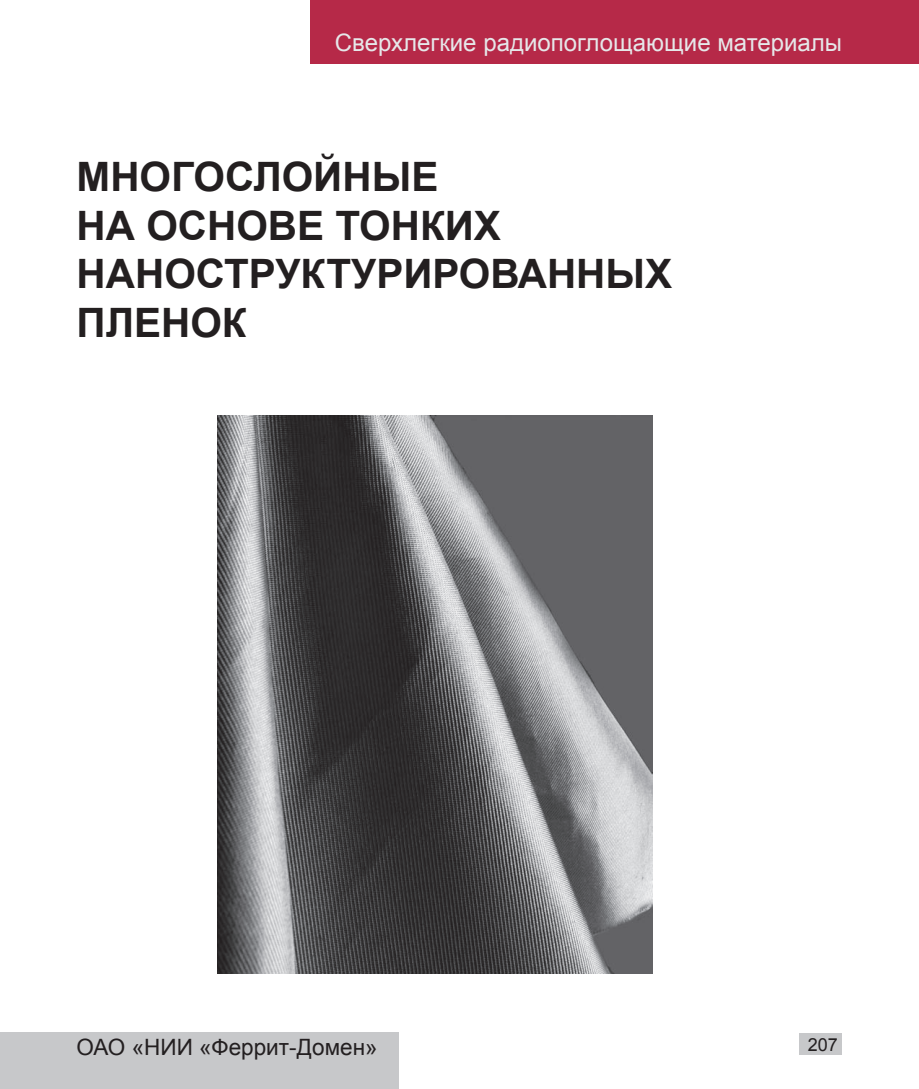
<style>
.page{position:relative;width:919px;height:1089px;background:#fff}
.page>*{position:absolute;margin:0;border:0;box-sizing:border-box;transform-origin:0 0}
.t1{font:700 40.5px/48.6px "Arial";color:#231f20}
.t2{font:24px "Arial";color:#e6e7e9}
.t3{font:22.5px "Arial";color:#231f20}
.t4{font:18px "Arial";color:#231f20}
</style>
<div class="page">
<div style="left:310px;top:0;width:608px;height:63px;background:#b62948"></div>
<div style="left:0;top:1032px;width:398px;height:56px;background:#c7c8ca"></div>
<div style="left:799px;top:1033px;width:43px;height:21px;background:#c7c8ca"></div>
<img style="left:217px;top:416px;width:435px;height:558px">
<p class="t2" style="left:335px;top:27px;width:508px">Сверхлегкие радиопоглощающие материалы</p>
<p class="t1" style="left:77px;top:154px;width:597px">Многослойные<br>на основе тонких наноструктурированных пленок</p>
<p class="t3" style="left:76px;top:1032px;width:303px">ОАО «НИИ «Феррит-Домен»</p>
<p class="t4" style="left:807px;top:1032px;width:32px">207</p>
</div>
